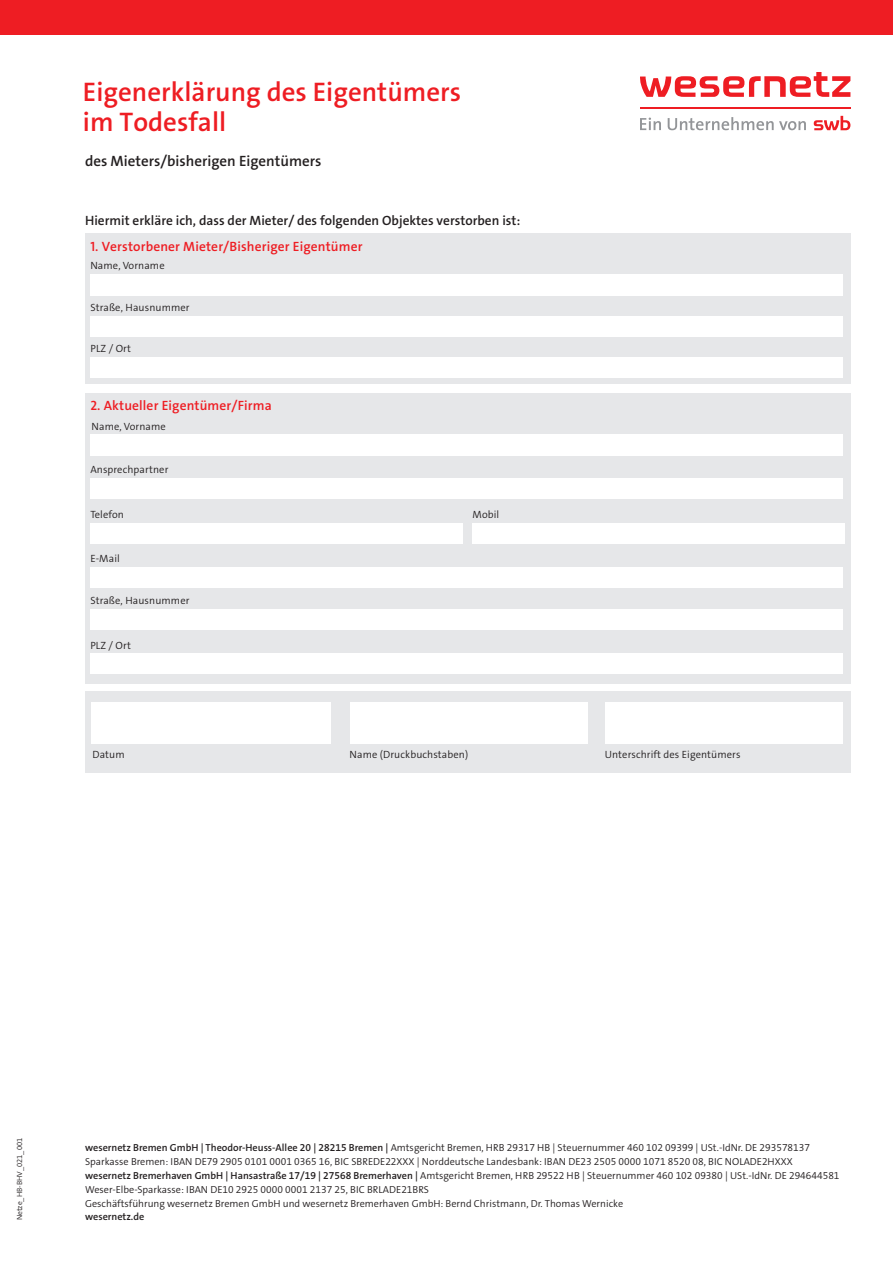
<style>
.page{position:relative;width:893px;height:1263px;background:#fff}
.page>*{position:absolute;margin:0;border:0;box-sizing:border-box;transform-origin:0 0}
.HEAD_18PT{font:27px/30px "The Sans LP6 Se Bld";color:#ee1d23}
.t1{font:15px "The Sans LP6 Se Bld";color:#231f20}
.t2{font:13.5px "The Sans LP6 Se Bld";letter-spacing:.01em;color:#ee1d23}
.t3{font:13.5px "The Sans LP6 Se Bld";color:#231f20}
._7pt_linksbündig{font:10.5px "The Sans LP4 Se Lig";letter-spacing:.01em;color:#231f20}
.t4{font:10.2px "The Sans LP4 Se Lig";color:#231f20}
.t5{font:10.2px "The Sans LP6 Se Bld";color:#231f20}
.t6{font:7.5px "The Sans LP4 Se Lig";color:#231f20}
.s1{font-family:"The Sans LP6 Se Bld"}
</style>
<div class="page">
<div style="left:0;top:0;width:893px;height:34px;background:#ee1d23"></div>
<hr style="left:640px;top:108px;width:210px;height:1px;background:#ee1d23">
<svg style="left:640px;top:118px;width:21px;height:12px"></svg>
<svg style="left:668px;top:117px;width:138px;height:13px"></svg>
<svg style="left:814px;top:116px;width:36px;height:14px"></svg>
<svg style="left:640px;top:73px;width:210px;height:24px"></svg>
<div style="left:85px;top:393px;width:765px;height:290px;background:#e6e7e9"></div>
<div style="left:85px;top:233px;width:765px;height:151px;background:#e6e7e9"></div>
<div style="left:90px;top:478px;width:753px;height:21px;background:#fff"></div>
<div style="left:90px;top:274px;width:753px;height:21px;background:#fff"></div>
<div style="left:85px;top:691px;width:765px;height:81px;background:#e6e7e9"></div>
<div style="left:91px;top:702px;width:239px;height:42px;background:#fff"></div>
<div style="left:605px;top:702px;width:238px;height:42px;background:#fff"></div>
<div style="left:350px;top:702px;width:237px;height:42px;background:#fff"></div>
<div style="left:90px;top:567px;width:753px;height:21px;background:#fff"></div>
<div style="left:90px;top:523px;width:372px;height:21px;background:#fff"></div>
<div style="left:91px;top:357px;width:752px;height:21px;background:#fff"></div>
<div style="left:90px;top:653px;width:753px;height:21px;background:#fff"></div>
<div style="left:90px;top:609px;width:753px;height:21px;background:#fff"></div>
<div style="left:91px;top:316px;width:752px;height:21px;background:#fff"></div>
<div style="left:91px;top:434px;width:752px;height:21px;background:#fff"></div>
<div style="left:473px;top:523px;width:372px;height:21px;background:#fff"></div>
<p class="HEAD_18PT" style="left:83px;top:77px;width:380px">Eigenerklärung des Eigentümers im Todesfall</p>
<p class="t1" style="left:85px;top:151px;width:238px">des Mieters/bisherigen Eigentümers</p>
<p class="t3" style="left:85px;top:212px;width:437px">Hiermit erkläre ich, dass der Mieter/ des folgenden Objektes verstorben ist:</p>
<p class="t2" style="left:90px;top:237px;width:274px">1. Verstorbener Mieter/Bisheriger Eigentümer</p>
<p class="_7pt_linksbündig" style="left:90px;top:258px;width:76px">Name, Vorname</p>
<p class="_7pt_linksbündig" style="left:90px;top:301px;width:101px">Straße, Hausnummer</p>
<p class="_7pt_linksbündig" style="left:90px;top:342px;width:42px">PLZ / Ort</p>
<p class="t2" style="left:90px;top:396px;width:183px">2. Aktueller Eigentümer/Firma</p>
<p class="_7pt_linksbündig" style="left:92px;top:419px;width:76px">Name, Vorname</p>
<p class="_7pt_linksbündig" style="left:90px;top:462px;width:80px">Ansprechpartner</p>
<p class="_7pt_linksbündig" style="left:90px;top:508px;width:35px">Telefon</p>
<p class="_7pt_linksbündig" style="left:90px;top:551px;width:31px">E-Mail</p>
<p class="_7pt_linksbündig" style="left:90px;top:594px;width:101px">Straße, Hausnummer</p>
<p class="_7pt_linksbündig" style="left:90px;top:638px;width:42px">PLZ / Ort</p>
<p class="_7pt_linksbündig" style="left:473px;top:508px;width:28px">Mobil</p>
<p class="_7pt_linksbündig" style="left:92px;top:748px;width:34px">Datum</p>
<p class="_7pt_linksbündig" style="left:350px;top:748px;width:120px">Name (Druckbuchstaben)</p>
<p class="_7pt_linksbündig" style="left:605px;top:748px;width:137px">Unterschrift des Eigentümers</p>
<p class="t6" style="left:15px;top:1220px;width:84px;rotate:-90deg">Netze_HB-BHV_021_001</p>
<p class="t4" style="left:85px;top:1141px;width:726px"><span class="s1">wesernetz Bremen GmbH | Theodor-Heuss-Allee 20 | 28215 Bremen |</span> Amtsgericht Bremen, HRB 29317 HB | Steuernummer 460 102 09399 | USt.-IdNr. DE 293578137</p>
<p class="t4" style="left:85px;top:1155px;width:709px">Sparkasse Bremen: IBAN DE79 2905 0101 0001 0365 16, BIC SBREDE22XXX | Norddeutsche Landesbank: IBAN DE23 2505 0000 1071 8520 08, BIC NOLADE2HXXX</p>
<p class="t4" style="left:85px;top:1168px;width:756px"><span class="s1">wesernetz Bremerhaven GmbH | Hansastraße 17/19 | 27568 Bremerhaven |</span> Amtsgericht Bremen, HRB 29522 HB | Steuernummer 460 102 09380 | USt.-IdNr. DE 294644581</p>
<p class="t4" style="left:85px;top:1182px;width:345px">Weser-Elbe-Sparkasse: IBAN DE10 2925 0000 0001 2137 25, BIC BRLADE21BRS</p>
<p class="t4" style="left:85px;top:1196px;width:539px">Geschäftsführung wesernetz Bremen GmbH und wesernetz Bremerhaven GmbH: Bernd Christmann, Dr. Thomas Wernicke</p>
<p class="t5" style="left:85px;top:1210px;width:61px">wesernetz.de</p>
</div>
